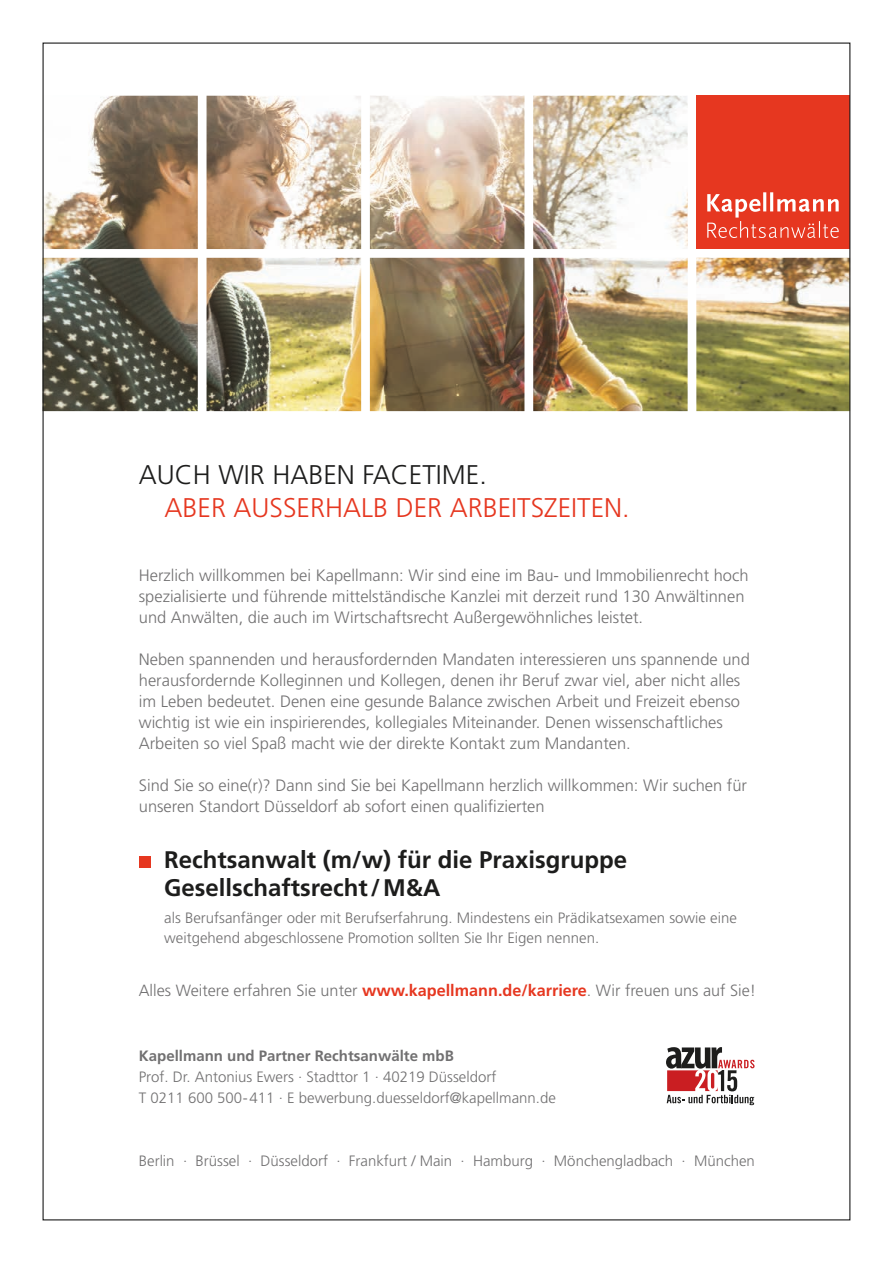
<style>
.page{position:relative;width:893px;height:1263px;background:#fff}
.page>*{position:absolute;margin:0;border:0;box-sizing:border-box;transform-origin:0 0}
.t1{font:300 27px "Frutiger LT Std";color:#e63720}
.t2{font:300 27px "Frutiger LT Std";color:#1d1d1c}
.t3{font:700 24px/28.8px "Frutiger LT Std";color:#1d1d1c}
.t4{font:300 16.5px/21px "Frutiger LT Std";color:#717071}
.t5{font:300 16.2px "Frutiger LT Std";color:#717071}
.t6{font:300 15px/19.8px "Frutiger LT Std";color:#717071}
.t7{font:700 15px "Frutiger LT Std";color:#717071}
.s1{font-weight:700;color:#e63720}
</style>
<div class="page">
<div style="left:139px;top:856px;width:12px;height:12px;background:#e63720"></div>
<img style="left:45px;top:96px;width:803px;height:315px">
<div style="left:696px;top:96px;width:154px;height:153px;background:#e63720"></div>
<svg style="left:707px;top:192px;width:132px;height:46px"></svg>
<svg style="left:666px;top:1047px;width:89px;height:58px"></svg>
<h1 class="t2" style="left:139px;top:459px;width:350px">AUCH WIR HABEN FACETIME.</h1>
<h1 class="t1" style="left:165px;top:492px;width:467px">ABER AUSSERHALB DER ARBEITSZEITEN.</h1>
<p class="t4" style="left:139px;top:565px;width:611px">Herzlich willkommen bei Kapellmann: Wir sind eine im Bau- und Immobilienrecht hoch spezialisierte und führende mittelständische Kanzlei mit derzeit rund 130 Anwältinnen und Anwälten, die auch im Wirtschaftsrecht Außergewöhnliches leistet.</p>
<p class="t4" style="left:139px;top:649px;width:613px">Neben spannenden und herausfordernden Mandaten interessieren uns spannende und herausfordernde Kolleginnen und Kollegen, denen ihr Beruf zwar viel, aber nicht alles im Leben bedeutet. Denen eine gesunde Balance zwischen Arbeit und Freizeit ebenso wichtig ist wie ein inspirierendes, kollegiales Miteinander. Denen wissenschaftliches Arbeiten so viel Spaß macht wie der direkte Kontakt zum Mandanten.</p>
<p class="t4" style="left:139px;top:775px;width:610px">Sind Sie so eine(r)? Dann sind Sie bei Kapellmann herzlich willkommen: Wir suchen für unseren Standort Düsseldorf ab sofort einen qualifizierten</p>
<h2 class="t3" style="left:164px;top:845px;width:464px">Rechtsanwalt (m/w) für die Praxisgruppe<br>Gesellschaftsrecht/M&amp;A</h2>
<p class="t6" style="left:164px;top:908px;width:574px">als Berufsanfänger oder mit Berufserfahrung. Mindestens ein Prädikatsexamen sowie eine weitgehend abgeschlossene Promotion sollten Sie Ihr Eigen nennen.</p>
<p class="t5" style="left:139px;top:981px;width:619px">Alles Weitere erfahren Sie unter <span class="s1">www.kapellmann.de/karriere</span>. Wir freuen uns auf Sie!</p>
<p class="t7" style="left:139px;top:1047px;width:317px">Kapellmann und Partner Rechtsanwälte mbB</p>
<p class="t6" style="left:139px;top:1067px;width:419px;line-height:21px">Prof. Dr. Antonius Ewers · Stadttor 1 · 40219 Düsseldorf<br>T 0211 600 500-411 · E bewerbung.duesseldorf@kapellmann.de</p>
<p class="t6" style="left:139px;top:1151px;width:618px">Berlin · Brüssel · Düsseldorf · Frankfurt / Main · Hamburg · Mönchengladbach · München</p>
</div>
